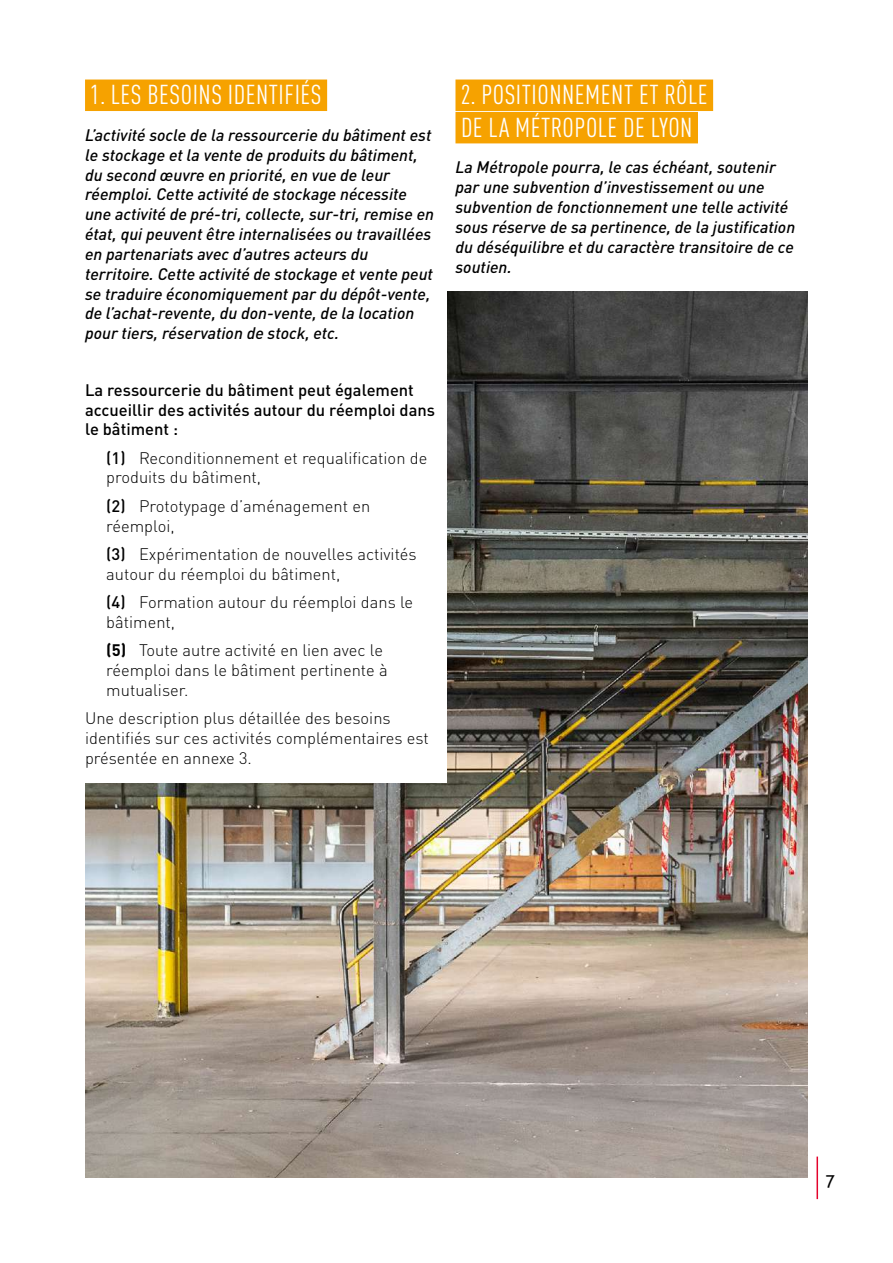
<style>
.page{position:relative;width:893px;height:1263px;background:#fff}
.page>*{position:absolute;margin:0;border:0;box-sizing:border-box;transform-origin:0 0}
.t1{font:condensed 27px/32.4px "DIN Pro";letter-spacing:.02em;color:#fff}
.t2{font:italic 500 16.5px/19.8px "DIN Pro";color:#000}
.t3{font:300 16.5px/19.8px "DIN Pro";color:#000}
.t4{font:500 16.5px/19.8px "DIN Pro";color:#000}
.t5{font:16.5px "Arlette";color:#000}
.s1{font-weight:500}
.s2{font-weight:700}
</style>
<div class="page">
<hr style="left:816px;top:1156px;width:2px;height:43px;background:#e4032c">
<img style="left:85px;top:291px;width:723px;height:887px">
<div style="left:60px;top:272px;width:386px;height:510px;background:#fff"></div>
<div style="left:85px;top:80px;width:242px;height:31px;background:#f6a200"></div>
<div style="left:455px;top:80px;width:258px;height:31px;background:#f6a200"></div>
<div style="left:455px;top:112px;width:243px;height:31px;background:#f6a200"></div>
<h1 class="t1" style="left:90px;top:77px;width:233px">1. LES BESOINS IDENTIFIÉS</h1>
<p class="t2" style="left:85px;top:123px;width:350px">L’activité socle de la ressourcerie du bâtiment est le stockage et la vente de produits du bâtiment, du second œuvre en priorité, en vue de leur réemploi. Cette activité de stockage nécessite une activité de pré-tri, collecte, sur-tri, remise en état, qui peuvent être internalisées ou travaillées en partenariats avec d’autres acteurs du territoire. Cette activité de stockage et vente peut se traduire économiquement par du dépôt-vente, de l’achat-revente, du don-vente, de la location pour tiers, réservation de stock, etc.</p>
<p class="t4" style="left:85px;top:378px;width:351px">La ressourcerie du bâtiment peut également accueillir des activités autour du réemploi dans le bâtiment :</p>
<p class="t3" style="left:106px;top:446px;width:322px"><span class="s1">(1)</span> Reconditionnement et requalification de produits du bâtiment,</p>
<p class="t3" style="left:106px;top:494px;width:265px"><span class="s1">(2)</span> Prototypage d’aménagement en réemploi,</p>
<p class="t3" style="left:106px;top:542px;width:312px"><span class="s1">(3)</span> Expérimentation de nouvelles activités autour du réemploi du bâtiment,</p>
<p class="t3" style="left:106px;top:591px;width:308px"><span class="s1">(4)</span> Formation autour du réemploi dans le bâtiment,</p>
<p class="t3" style="left:106px;top:639px;width:283px"><span class="s2">(5)</span> Toute autre activité en lien avec le réemploi dans le bâtiment pertinente à mutualiser.</p>
<p class="t3" style="left:85px;top:707px;width:345px">Une description plus détaillée des besoins identifiés sur ces activités complémentaires est présentée en annexe 3.</p>
<h1 class="t1" style="left:461px;top:77px;width:248px">2. POSITIONNEMENT ET RÔLE<br>DE LA MÉTROPOLE DE LYON</h1>
<p class="t2" style="left:455px;top:156px;width:341px">La Métropole pourra, le cas échéant, soutenir par une subvention d’investissement ou une subvention de fonctionnement une telle activité sous réserve de sa pertinence, de la justification du déséquilibre et du caractère transitoire de ce soutien.</p>
<p class="t5" style="left:826px;top:1169px;width:10px">7</p>
</div>
